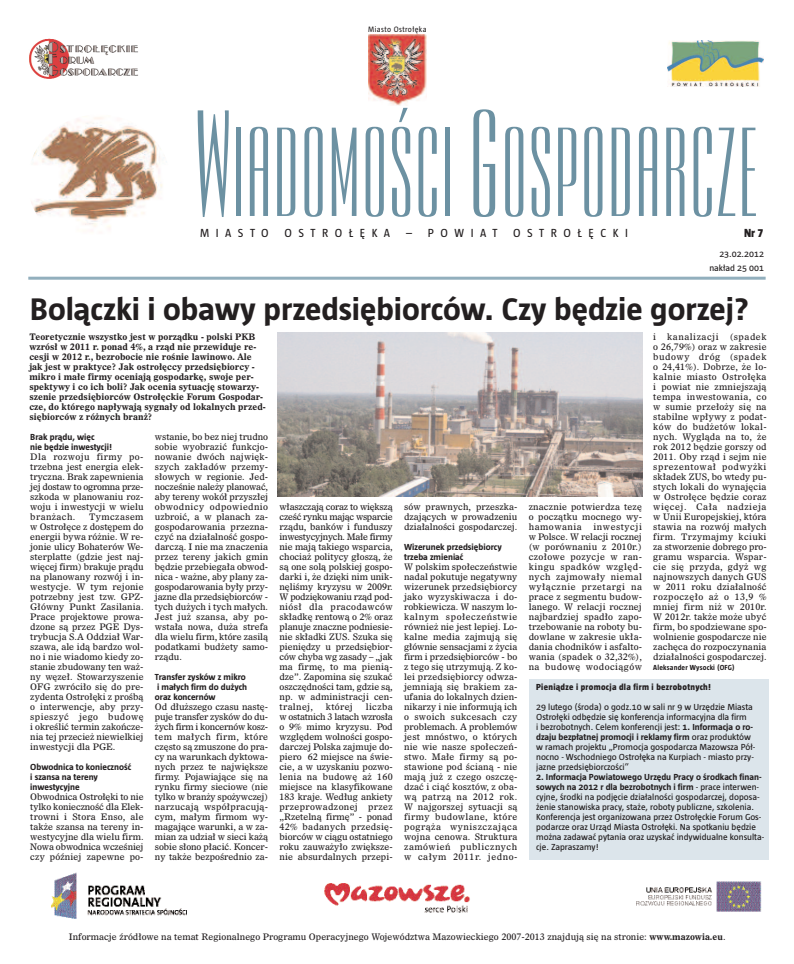
<style>
.page{position:relative;width:794px;height:964px;background:#fff}
.page>*{position:absolute;margin:0;border:0;box-sizing:border-box;transform-origin:0 0}
.t1{font:123px "Empire EU";color:#6c91a2}
.t2{font:700 32px "Tazzer Text Pl";color:#231f20}
.t3{font:12px "Taz Pl";letter-spacing:.55em;color:#231f20}
.t4{font:800 12px "Taz Pl";color:#231f20}
.t5{font:9px/10px "Tazzer Text Pl";color:#231f20}
.t6{font:700 9px/10px "Tazzer Text Pl";color:#231f20}
.t7{font:800 9px "Taz Pl";letter-spacing:.035em;color:#231f20}
.t8{font:8.9px/10px "Dutch 811 EU";color:#231f20;text-align:justify}
.t9{font:8.9px/10px "Dutch 811 EU Bold OTF";color:#231f20}
.t10{font:8px "Taz Pl";letter-spacing:.05em;color:#231f20}
.t11{font:700 7.5px "Taz Pl";letter-spacing:.025em;color:#231f20}
.s1{font-size:147px}
.s2{font-weight:700}
</style>
<div class="page">
<img style="left:324px;top:883px;width:146px;height:30px">
<img style="left:636px;top:881px;width:126px;height:31px">
<img style="left:51px;top:872px;width:136px;height:47px">
<img style="left:368px;top:35px;width:58px;height:70px">
<img style="left:29px;top:38px;width:109px;height:41px">
<img style="left:667px;top:40px;width:96px;height:46px">
<hr style="left:28px;top:277px;width:737px;height:3px;background:#92afbd">
<img style="left:28px;top:114px;width:142px;height:135px;border-radius:50%">
<div style="left:529px;top:679px;width:239px;height:181px;background:#dce5eb"></div>
<img style="left:278px;top:332px;width:364px;height:164px">
<p class="t10" style="left:368px;top:25px;width:60px">Miasto Ostrołęka</p>
<h1 class="t1" style="left:195px;top:106px;width:564px"><span class="s1">W</span>IADOMOŚCI<span class="s1">G</span>OSPODARCZE</h1>
<h3 class="t3" style="left:200px;top:227px;width:70px">MIASTO</h3>
<h3 class="t3" style="left:284px;top:227px;width:107px">OSTROŁĘKA</h3>
<h3 class="t3" style="left:406px;top:227px;width:93px">– POWIAT</h3>
<h3 class="t3" style="left:513px;top:227px;width:116px">OSTROŁĘCKI</h3>
<h3 class="t4" style="left:744px;top:227px;width:21px">Nr7</h3>
<p class="t5" style="left:709px;top:247px;width:56px;line-height:14px;text-align:right">23.02.2012 nakład 25 001</p>
<h2 class="t2" style="left:30px;top:298px;width:721px">Bolączki i obawy przedsiębiorców. Czy będzie gorzej?</h2>
<p class="t9" style="left:29px;top:332px;width:238px">Teoretycznie wszystko jest w porządku - polski PKB wzrósł w 2011 r. ponad 4%, a rząd nie przewiduje re&shy;cesji w 2012 r., bezrobocie nie rośnie lawinowo. Ale jak jest w praktyce? Jak ostrołęccy przedsiębiorcy - mikro i małe firmy oceniają gospodarkę, swoje per&shy;spektywy i co ich boli? Jak ocenia sytuację stowarzy&shy;szenie przedsiębiorców Ostrołęckie Forum Gospodar&shy;cze, do którego napływają sygnały od lokalnych przed&shy;siębiorców z różnych branż?</p>
<p class="t6" style="left:30px;top:432px;width:83px">Brak prądu, więc<br>nie będzie inwestycji!</p>
<p class="t8" style="left:30px;top:452px;width:115px">Dla rozwoju firmy po&shy;trzebna jest energia elek&shy;tryczna. Brak zapewnienia jej dostaw to ogromna prze&shy;szkoda w planowaniu roz&shy;woju i inwestycji w wielu branżach.</p>
<p class="t8" style="left:30px;top:512px;width:115px;text-indent:59px">Tymczasem w Ostrołęce z dostępem do energii bywa różnie. W re&shy;jonie ulicy Bohaterów We&shy;sterplatte (gdzie jest naj&shy;więcej firm) brakuje prądu na planowany rozwój i in&shy;westycje. W tym rejonie potrzebny jest tzw. GPZ-Główny Punkt Zasilania.<br>Prace projektowe prowa&shy;dzone są przez PGE Dys&shy;trybucja S.A Oddział War&shy;szawa, ale idą bardzo wol&shy;no i nie wiadomo kiedy zo&shy;stanie zbudowany ten waż&shy;ny węzeł. Stowarzyszenie OFG zwróciło się do pre&shy;zydenta Ostrołęki z prośbą o interwencje, aby przy&shy;spieszyć jego budowę i określić termin zakończe&shy;nia tej przecież niewielkiej inwestycji dla PGE.</p>
<p class="t6" style="left:30px;top:762px;width:102px">Obwodnica to konieczność i szansa na tereny inwestycyjne</p>
<p class="t8" style="left:30px;top:792px;width:115px">Obwodnica Ostrołęki to nie tylko konieczność dla Elek&shy;trowni i Stora Enso, ale także szansa na tereny in&shy;westycyjne dla wielu firm.<br>Nowa obwodnica wcześniej czy później zapewne po-</p>
<p class="t8" style="left:155px;top:432px;width:115px">wstanie, bo bez niej trudno sobie wyobrazić funkcjo&shy;nowanie dwóch najwięk&shy;szych zakładów przemy&shy;słowych w regionie. Jed&shy;nocześnie należy planować, aby tereny wokół przyszłej obwodnicy odpowiednio uzbroić, a w planach za&shy;gospodarowania przezna&shy;czyć na działalność gospo&shy;darczą. I nie ma znaczenia przez tereny jakich gmin będzie przebiegała obwod&shy;nica - ważne, aby plany za&shy;gospodarowania były przy&shy;jazne dla przedsiębiorców - tych dużych i tych małych.<br>Jest już szansa, aby po&shy;wstała nowa, duża strefa dla wielu firm, które zasilą podatkami budżety samo&shy;rządu.</p>
<p class="t6" style="left:155px;top:672px;width:94px">Transfer zysków z mikro i małych firm do dużych oraz koncernów</p>
<p class="t8" style="left:155px;top:702px;width:115px">Od dłuższego czasu nastę&shy;puje transfer zysków do du&shy;żych firm i koncernów kosz&shy;tem małych firm, które często są zmuszone do pra&shy;cy na warunkach dyktowa&shy;nych przez te największe firmy. Pojawiające się na rynku firmy sieciowe (nie tylko w branży spożywczej) narzucają współpracują&shy;cym, małym firmom wy&shy;magające warunki, a w za&shy;mian za udział w sieci każą sobie słono płacić. Koncer&shy;ny także bezpośrednio za-</p>
<p class="t8" style="left:279px;top:502px;width:115px">właszczają coraz to większą cześć rynku mając wsparcie rządu, banków i funduszy inwestycyjnych. Małe firmy nie mają takiego wsparcia, chociaż politycy głoszą, że są one solą polskiej gospo&shy;darki i, że dzięki nim unik&shy;nęliśmy kryzysu w 2009r.<br>W podziękowaniu rząd pod&shy;niósł dla pracodawców składkę rentową o 2% oraz planuje znaczne podniesie&shy;nie składki ZUS. Szuka się pieniędzy u przedsiębior&shy;ców chyba wg zasady – „jak ma firmę, to ma pienią&shy;dze”. Zapomina się szukać oszczędności tam, gdzie są, np. w administracji cen&shy;tralnej,</p>
<p class="t8" style="left:279px;top:702px;width:115px;text-indent:86px">liczba w ostatnich 3 latach wzrosła o 9% mimo kryzysu. Pod względem wolności gospo&shy;darczej Polska zajmuje do&shy;piero 62 miejsce na świe&shy;cie, a w uzyskaniu pozwo&shy;lenia na budowę aż 160 miejsce na klasyfikowane 183 kraje. Według ankiety przeprowadzonej przez „Rzetelną firmę” - ponad 42% badanych przedsię&shy;biorców w ciągu ostatniego roku zauważyło zwiększe&shy;nie absurdalnych przepi-</p>
<p class="t8" style="left:326px;top:702px;width:29px">której</p>
<p class="t8" style="left:404px;top:502px;width:115px">sów prawnych, przeszka&shy;dzających w prowadzeniu działalności gospodarczej.</p>
<p class="t6" style="left:404px;top:542px;width:99px">Wizerunek przedsiębiorcy trzeba zmieniać</p>
<p class="t8" style="left:404px;top:562px;width:115px">W polskim społeczeństwie nadal pokutuje negatywny wizerunek przedsiębiorcy jako wyzyskiwacza i do&shy;robkiewicza. W naszym lo&shy;kalnym społeczeństwie również nie jest lepiej. Lo&shy;kalne media zajmują się głównie sensacjami z życia firm i przedsiębiorców - bo z tego się utrzymują. Z ko&shy;lei przedsiębiorcy odwza&shy;jemniają się brakiem za&shy;ufania do lokalnych dzien&shy;nikarzy i nie informują ich o swoich sukcesach czy problemach. A problemów jest mnóstwo, o których nie wie nasze społeczeń&shy;stwo. Małe firmy są po&shy;stawione pod ścianą - nie mają już z czego oszczę&shy;dzać i ciąć kosztów, z oba&shy;wą patrzą na 2012 rok.<br>W najgorszej sytuacji są firmy budowlane, które pogrąża wyniszczająca wojna cenowa. Struktura zamówień publicznych w całym 2011r. jedno-</p>
<p class="t8" style="left:529px;top:502px;width:115px">znacznie potwierdza tezę o początku mocnego wy&shy;hamowania</p>
<p class="t8" style="left:529px;top:522px;width:115px;text-indent:65px">inwestycji w Polsce. W relacji rocznej (w porównaniu z 2010r.) czołowe pozycje w ran&shy;kingu spadków względ&shy;nych zajmowały niemal wyłącznie przetargi na prace z segmentu budow&shy;lanego. W relacji rocznej najbardziej spadło zapo&shy;trzebowanie na roboty bu&shy;dowlane w zakresie ukła&shy;dania chodników i asfalto&shy;wania (spadek o 32,32%), na budowę wodociągów</p>
<p class="t8" style="left:653px;top:332px;width:115px">i kanalizacji (spadek o 26,79%) oraz w zakresie budowy dróg (spadek o 24,41%). Dobrze, że lo&shy;kalnie miasto Ostrołęka i powiat nie zmniejszają tempa inwestowania, co w sumie przełoży się na stabilne wpływy z podat&shy;ków do budżetów lokal&shy;nych. Wygląda na to, że rok 2012 będzie gorszy od 2011. Oby rząd i sejm nie sprezentował podwyżki składek ZUS, bo wtedy pu&shy;stych lokali do wynajęcia w Ostrołęce będzie coraz więcej. Cała nadzieja w Unii Europejskiej, która stawia na rozwój małych firm. Trzymajmy kciuki za stworzenie dobrego pro&shy;gramu wsparcia. Wspar&shy;cie się przyda, gdyż wg najnowszych danych GUS w 2011 roku działalność rozpoczęło aż o 13,9 % mniej firm niż w 2010r.<br>W 2012r. także może ubyć firm, bo spodziewane spo&shy;wolnienie gospodarcze nie zachęca do rozpoczynania działalności gospodarczej.</p>
<p class="t11" style="left:653px;top:663px;width:83px">Aleksander Wysocki (OFG)</p>
<p class="t7" style="left:536px;top:682px;width:176px">Pieniądze i promocja dla firm i bezrobotnych!</p>
<p class="t5" style="left:536px;top:702px;width:220px">29 lutego (środa) o godz.10 w sali nr 9 w Urzędzie Miasta Ostrołęki odbędzie się konferencja informacyjna dla firm<br>i bezrobotnych. Celem konferencji jest: <span class="s2">1. Informacja o ro&shy;dzaju bezpłatnej promocji i reklamy firm</span> oraz produktów w ramach projektu „Promocja gospodarcza Mazowsza Pół&shy;nocno - Wschodniego Ostrołęka na Kurpiach - miasto przy&shy;jazne przedsiębiorczości”</p>
<p class="t5" style="left:536px;top:772px;width:229px"><span class="s2">2. Informacja Powiatowego Urzędu Pracy o środkach finan&shy;sowych na 2012 r dla bezrobotnych i firm</span> - prace interwen&shy;cyjne, środki na podjęcie działalności gospodarczej, doposa&shy;żenie stanowiska pracy, staże, roboty publiczne, szkolenia.<br>Konferencja jest organizowana przez Ostrołęckie Forum Gos&shy;podarcze oraz Urząd Miasta Ostrołęki. Na spotkaniu będzie można zadawać pytania oraz uzyskać indywidualne konsulta&shy;cje. Zapraszamy!</p>
<p class="t8" style="left:69px;top:932px;width:658px">Informacje źródłowe na temat Regionalnego Programu Operacyjnego Województwa Mazowieckiego 2007-2013 znajdują się na stronie: <span class="s2">www.mazowia.eu</span>.</p>
</div>
